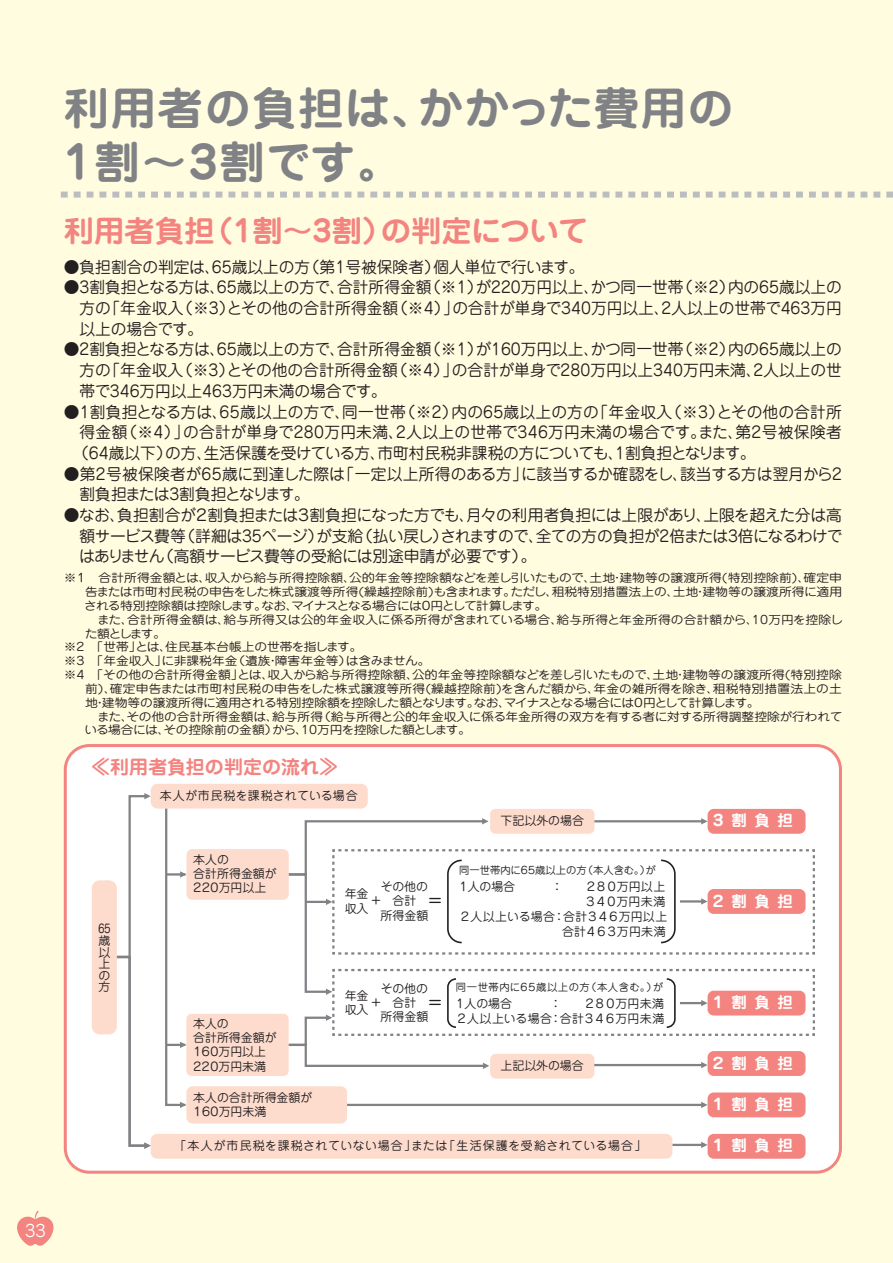
<style>
.page{position:relative;width:893px;height:1263px;background:#fffce0}
.page>*{position:absolute;margin:0;border:0;box-sizing:border-box;transform-origin:0 0}
.t1{font:700 44.7px/54px "Jun 501 Pro";letter-spacing:.025em;color:#808285}
.t2{font:700 29.7px "Jun 501 Pro";letter-spacing:-.005em;color:#f38480}
.t3{font:700 18.9px "Jun 501 Pro";color:#f38480}
.t4{font:16.65px "Jun 201 Pro";color:#231f20}
.t5{font:16.5px "Jun 201 Pro";color:#fff}
.t6{font:15.75px/20.7px "Jun 201 Pro";color:#231f20;text-align:justify}
.t7{font:15.75px "Jun 201 Pro";letter-spacing:.02em;color:#231f20}
.t8{font:700 15.3px "Jun 501 Pro";letter-spacing:.485em;color:#fff}
.t9{font:11.85px/14.2px "Jun 201 Pro";color:#231f20}
.t10{font:11.85px "Jun 201 Pro";letter-spacing:.055em;color:#231f20}
.t11{font:11.85px "Jun 201 Pro";letter-spacing:.03em;color:#231f20}
.t12{font:11.55px/13.8px "Jun 201 Pro";letter-spacing:-.005em;color:#231f20;text-align:justify;scale:1.11 1}
.t13{font:11.55px "Jun 201 Pro";letter-spacing:.015em;color:#231f20;scale:1.11 1}
.t14{font:11.55px "Jun 201 Pro";letter-spacing:-.055em;color:#231f20;scale:1.11 1}
.t15{font:11.55px "Jun 201 Pro";letter-spacing:-.03em;color:#231f20;scale:1.11 1}
.t16{font:10.2px "Jun 201 Pro";letter-spacing:.05em;color:#231f20}
.t17{font:10.2px "Jun 201 Pro";color:#231f20}
.s1{font-size:16.65px}
</style>
<div class="page">
<svg style="left:64px;top:744px;width:778px;height:430px;background:#fef8f8"></svg>
<svg style="left:64px;top:192px;width:829px;height:6px"></svg>
<div style="left:92px;top:880px;width:25px;height:154px;background:#fddcce;border-radius:8px"></div>
<div style="left:151px;top:1134px;width:521px;height:25px;background:#fddcce;border-radius:6px"></div>
<div style="left:186px;top:849px;width:103px;height:51px;background:#fddcce;border-radius:6px"></div>
<div style="left:151px;top:784px;width:217px;height:25px;background:#fddcce;border-radius:7px"></div>
<div style="left:186px;top:1086px;width:161px;height:37px;background:#fddcce;border-radius:6px"></div>
<div style="left:708px;top:1134px;width:97px;height:25px;background:#f38480;border-radius:6px"></div>
<svg style="left:110px;top:793px;width:41px;height:356px;background:#f5f3f2"></svg>
<div style="left:708px;top:1092px;width:97px;height:25px;background:#f38480;border-radius:6px"></div>
<hr style="left:672px;top:1144px;width:32px;height:2px;background:#808285">
<svg style="left:701px;top:1142px;width:7px;height:6px"></svg>
<hr style="left:347px;top:1104px;width:357px;height:2px;background:#808285">
<svg style="left:701px;top:1102px;width:7px;height:6px"></svg>
<div style="left:186px;top:1014px;width:103px;height:62px;background:#fddcce;border-radius:5px"></div>
<div style="left:708px;top:809px;width:97px;height:25px;background:#f38480;border-radius:6px"></div>
<svg style="left:164px;top:808px;width:24px;height:300px;background:#f0efef"></svg>
<div style="left:490px;top:1054px;width:104px;height:25px;background:#fddcce;border-radius:6px"></div>
<div style="left:708px;top:1051px;width:97px;height:25px;background:#f38480;border-radius:6px"></div>
<svg style="left:286px;top:818px;width:530px;height:251px;background:#f8f1f1"></svg>
<div style="left:490px;top:809px;width:104px;height:25px;background:#fddcce;border-radius:5px"></div>
<svg style="left:17px;top:1211px;width:37px;height:35px"></svg>
<h1 class="t1" style="left:64px;top:77px;width:671px">利用者の負担は、かかった費用の<br>1割～3割です。</h1>
<h2 class="t2" style="left:64px;top:208px;width:526px">利用者負担（1割～3割）の判定について</h2>
<p class="t6" style="left:64px;top:255px;width:522px">●負担割合の判定は、65歳以上の方（第1号被保険者）個人単位で行います。</p>
<p class="t6" style="left:80px;top:275px;width:764px;text-indent:-16px">●3割負担となる方は、65歳以上の方で、合計所得金額（※1）が220万円以上、かつ同一世帯（※2）内の65歳以上の方の「年金収入（※3）とその他の合計所得金額（※4）」の合計が単身で340万円以上、2人以上の世帯で463万円以上の場合です。</p>
<p class="t6" style="left:80px;top:337px;width:764px;text-indent:-16px">●2割負担となる方は、65歳以上の方で、合計所得金額（※1）が160万円以上、かつ同一世帯（※2）内の65歳以上の方の「年金収入（※3）とその他の合計所得金額（※4）」の合計が単身で280万円以上340万円未満、2人以上の世帯で346万円以上463万円未満の場合です。</p>
<p class="t6" style="left:64px;top:399px;width:780px">●1割負担となる方は、65歳以上の方で、同一世帯（※2）内の65歳以上の方の「年金収入（※3）とその他の合計所</p>
<p class="t7" style="left:80px;top:420px;width:764px">得金額（※4）」の合計が単身で280万円未満、2人以上の世帯で346万円未満の場合です。また、第2号被保険者</p>
<p class="t6" style="left:73px;top:441px;width:684px">（64歳以下）の方、生活保護を受けている方、市町村民税非課税の方についても、1割負担となります。</p>
<p class="t6" style="left:80px;top:462px;width:764px;text-indent:-16px">●第2号被保険者が65歳に到達した際は「一定以上所得のある方」に該当するか確認をし、該当する方は翌月から2割負担または3割負担となります。</p>
<p class="t6" style="left:79px;top:503px;width:765px;text-indent:-15px">●なお、負担割合が２割負担または３割負担になった方でも、月々の利用者負担には上限があり、上限を超えた分は高額サービス費等（詳細は35ページ）が支給（払い戻し）されますので、全ての方の負担が2倍または3倍になるわけではありません（高額サービス費等の受給には別途申請が必要です）。</p>
<p class="t12" style="left:84px;top:570px;width:684px;text-indent:-20px">※１　合計所得金額とは、収入から給与所得控除額、公的年金等控除額などを差し引いたもので、土地・建物等の譲渡所得(特別控除前)、確定申告または市町村民税の申告をした株式譲渡等所得(繰越控除前)も含まれます。ただし、租税特別措置法上の、土地・建物等の譲渡所得に適用される特別控除額は控除します。なお、マイナスとなる場合には０円として計算します。</p>
<p class="t13" style="left:97px;top:610px;width:673px">また、合計所得金額は、給与所得又は公的年金収入に係る所得が含まれている場合、給与所得と年金所得の合計額から、10万円を控除し</p>
<p class="t12" style="left:85px;top:625px;width:75px">た額とします。</p>
<p class="t12" style="left:64px;top:639px;width:270px">※2 「世帯」とは、住民基本台帳上の世帯を指します。</p>
<p class="t12" style="left:64px;top:653px;width:332px">※3 「年金収入」に非課税年金（遺族・障害年金等）は含みません。</p>
<p class="t12" style="left:64px;top:666px;width:702px">※4 「その他の合計所得金額」とは、収入から給与所得控除額、公的年金等控除額などを差し引いたもので、土地・建物等の譲渡所得(特別控除</p>
<p class="t13" style="left:85px;top:679px;width:683px">前)、確定申告または市町村民税の申告をした株式譲渡等所得(繰越控除前)を含んだ額から、年金の雑所得を除き、租税特別措置法上の土</p>
<p class="t14" style="left:85px;top:693px;width:609px">地・建物等の譲渡所得に適用される特別控除額を控除した額となります。なお、マイナスとなる場合には０円として計算します。</p>
<p class="t12" style="left:97px;top:708px;width:673px">また、その他の合計所得金額は、給与所得（給与所得と公的年金収入に係る年金所得の双方を有する者に対する所得調整控除が行われて</p>
<p class="t15" style="left:85px;top:721px;width:349px">いる場合には、その控除前の金額）から、10万円を控除した額とします。</p>
<p class="t3" style="left:91px;top:752px;width:248px">≪利用者負担の判定の流れ≫</p>
<p class="t11" style="left:160px;top:786px;width:199px">本人が市民税を課税されている場合</p>
<p class="t9" style="left:501px;top:812px;width:85px">下記以外の場合</p>
<p class="t8" style="left:710px;top:808px;width:84px">３割負担</p>
<p class="t9" style="left:98px;top:921px;width:13px;line-height:11.7px;text-align:justify">65歳以上の方</p>
<p class="t9" style="left:192px;top:851px;width:86px">本人の<br>合計所得金額が<br>２２０万円以上</p>
<p class="t9" style="left:191px;top:1015px;width:86px">本人の<br>合計所得金額が<br>１６０万円以上<br>２２０万円未満</p>
<p class="t9" style="left:192px;top:1089px;width:122px">本人の合計所得金額が<br>１６０万円未満</p>
<p class="t9" style="left:381px;top:878px;width:49px;text-align:center">その他の合計<br>所得金額</p>
<p class="t9" style="left:345px;top:885px;width:25px">年金収入</p>
<p class="t9" style="left:370px;top:892px;width:13px">＋</p>
<p class="t4" style="left:427px;top:887px;width:18px">＝</p>
<p class="t17" style="left:459px;top:862px;width:198px">同一世帯内に６５歳以上の方（本人含む。）が</p>
<p class="t9" style="left:457px;top:878px;width:59px">１人の場合</p>
<p class="t9" style="left:551px;top:878px;width:13px">：</p>
<p class="t9" style="left:459px;top:878px;width:210px;line-height:15px;text-align:right">２８０万円以上<br>３４０万円未満<br>２人以上いる場合：合計３４６万円以上合計４６３万円未満</p>
<p class="t16" style="left:456px;top:979px;width:209px">同一世帯内に６５歳以上の方（本人含む。）が</p>
<p class="t9" style="left:381px;top:980px;width:49px;text-align:center">その他の合計<br>所得金額</p>
<p class="t9" style="left:345px;top:987px;width:25px">年金収入</p>
<p class="t9" style="left:370px;top:994px;width:13px">＋</p>
<p class="t9" style="left:427px;top:995px;width:87px"><span class="s1">＝</span> １人の場合</p>
<p class="t9" style="left:550px;top:995px;width:13px">：</p>
<p class="t9" style="left:456px;top:995px;width:210px;line-height:15px;text-align:right">２８０万円未満<br>２人以上いる場合：合計３４６万円未満</p>
<p class="t8" style="left:710px;top:888px;width:84px">２割負担</p>
<p class="t8" style="left:710px;top:990px;width:84px">１割負担</p>
<p class="t9" style="left:500px;top:1057px;width:85px">上記以外の場合</p>
<p class="t8" style="left:710px;top:1051px;width:84px">２割負担</p>
<p class="t8" style="left:710px;top:1092px;width:84px">１割負担</p>
<p class="t10" style="left:174px;top:1136px;width:473px">「本人が市民税を課税されていない場合」または「生活保護を受給されている場合」</p>
<p class="t8" style="left:710px;top:1133px;width:84px">１割負担</p>
<p class="t5" style="left:25px;top:1218px;width:22px">33</p>
</div>
